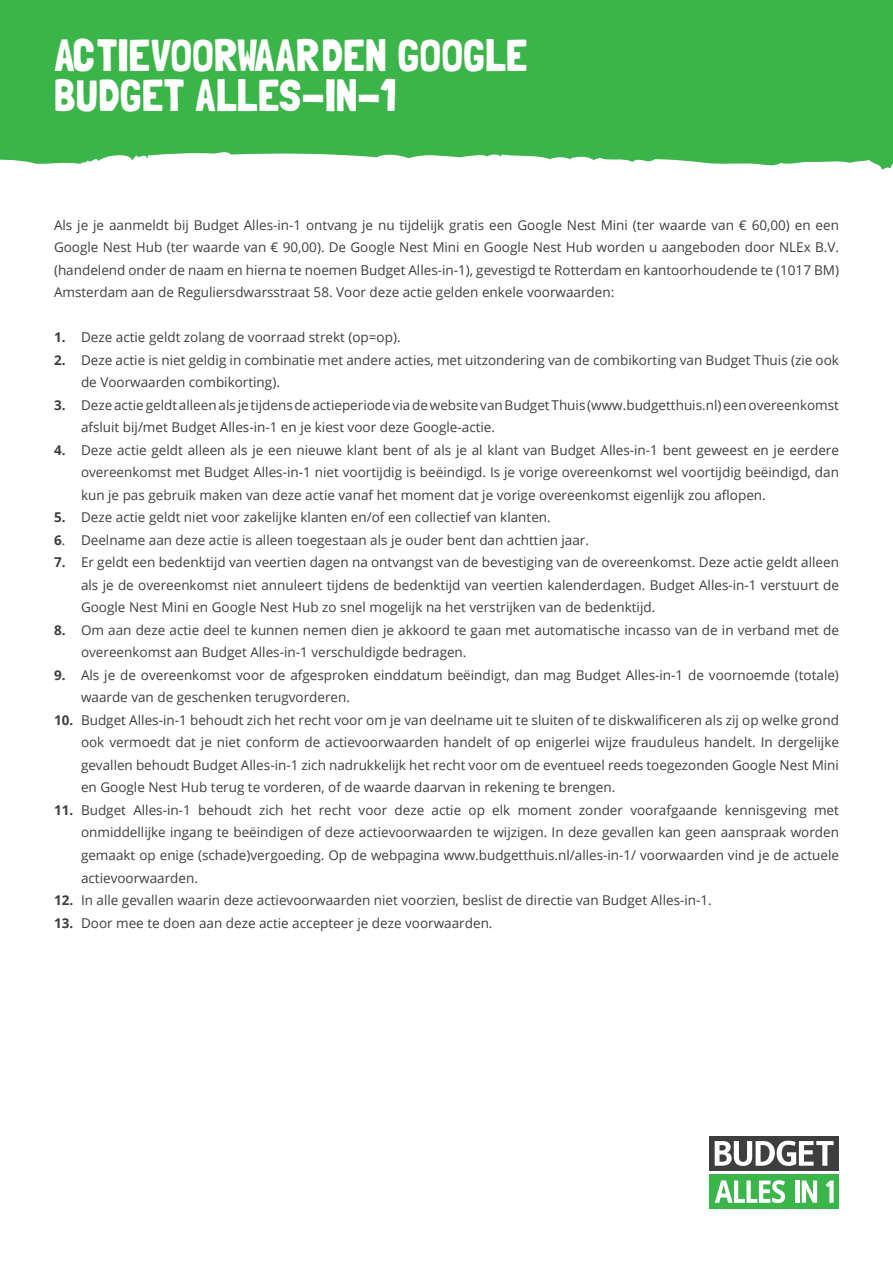
<style>
.page{position:relative;width:893px;height:1263px;background:#fff}
.page>*{position:absolute;margin:0;border:0;box-sizing:border-box;transform-origin:0 0}
.t1{font:45px/40.5px "Londrina Solid";color:#fff}
.t2{font:13.5px/22.5px "Open Sans";color:#3e3e3f;text-align:justify}
.t3{font:12px "Minion Pro";color:#fff}
.s1{font-weight:700}
</style>
<div class="page">
<svg style="left:0;top:0;width:893px;height:170px;background:#48b956"></svg>
<div style="left:709px;top:1136px;width:130px;height:35px;background:#3e3e3f"></div>
<svg style="left:715px;top:1141px;width:119px;height:25px"></svg>
<div style="left:709px;top:1174px;width:130px;height:35px;background:#3ab54a"></div>
<svg style="left:715px;top:1180px;width:70px;height:23px"></svg>
<div style="left:795px;top:1180px;width:5px;height:23px;background:#fff"></div>
<svg style="left:826px;top:1180px;width:8px;height:23px"></svg>
<svg style="left:802px;top:1180px;width:15px;height:23px"></svg>
<h1 class="t1" style="left:54px;top:34px;width:475px">ACTIEVOORWAARDEN GOOGLE<br>BUDGET ALLES-IN-1</h1>
<p class="t3" style="left:230px;top:96px;width:109px;rotate:-180deg">www.budgetenergie.nl</p>
<p class="t3" style="left:335px;top:96px;width:87px;rotate:-180deg">BIC: ABNANL2A</p>
<p class="t2" style="left:54px;top:213px;width:786px">Als je je aanmeldt bij Budget Alles-in-1 ontvang je nu tijdelijk gratis een Google Nest Mini (ter waarde van € 60,00) en een Google Nest Hub (ter waarde van € 90,00). De Google Nest Mini en Google Nest Hub worden u aangeboden door NLEx B.V. (handelend onder de naam en hierna te noemen Budget Alles-in-1), gevestigd te Rotterdam en kantoorhoudende te (1017 BM)<br>Amsterdam aan de Reguliersdwarsstraat 58. Voor deze actie gelden enkele voorwaarden:</p>
<p class="t2" style="left:54px;top:326px;width:348px"><span class="s1">1.</span> Deze actie geldt zolang de voorraad strekt (op=op).</p>
<p class="t2" style="left:81px;top:348px;width:759px;text-indent:-27px"><span class="s1">2.</span> Deze actie is niet geldig in combinatie met andere acties, met uitzondering van de combikorting van Budget Thuis (zie ook de Voorwaarden combikorting).</p>
<p class="t2" style="left:81px;top:393px;width:759px;text-indent:-27px"><span class="s1">3.</span> Deze actie geldt alleen als je tijdens de actieperiode via de website van Budget Thuis (www.budgetthuis.nl) een overeenkomst afsluit bij/met Budget Alles-in-1 en je kiest voor deze Google-actie.</p>
<p class="t2" style="left:81px;top:438px;width:759px;text-indent:-27px"><span class="s1">4.</span> Deze actie geldt alleen als je een nieuwe klant bent of als je al klant van Budget Alles-in-1 bent geweest en je eerdere overeenkomst met Budget Alles-in-1 niet voortijdig is beëindigd. Is je vorige overeenkomst wel voortijdig beëindigd, dan kun je pas gebruik maken van deze actie vanaf het moment dat je vorige overeenkomst eigenlijk zou aflopen.</p>
<p class="t2" style="left:54px;top:506px;width:498px"><span class="s1">5.</span> Deze actie geldt niet voor zakelijke klanten en/of een collectief van klanten.</p>
<p class="t2" style="left:54px;top:528px;width:536px"><span class="s1">6</span>. Deelname aan deze actie is alleen toegestaan als je ouder bent dan achttien jaar.</p>
<p class="t2" style="left:81px;top:551px;width:759px;text-indent:-27px"><span class="s1">7.</span> Er geldt een bedenktijd van veertien dagen na ontvangst van de bevestiging van de overeenkomst. Deze actie geldt alleen als je de overeenkomst niet annuleert tijdens de bedenktijd van veertien kalenderdagen. Budget Alles-in-1 verstuurt de Google Nest Mini en Google Nest Hub zo snel mogelijk na het verstrijken van de bedenktijd.</p>
<p class="t2" style="left:81px;top:618px;width:759px;text-indent:-27px"><span class="s1">8.</span> Om aan deze actie deel te kunnen nemen dien je akkoord te gaan met automatische incasso van de in verband met de overeenkomst aan Budget Alles-in-1 verschuldigde bedragen.</p>
<p class="t2" style="left:81px;top:663px;width:759px;text-indent:-27px"><span class="s1">9.</span> Als je de overeenkomst voor de afgesproken einddatum beëindigt, dan mag Budget Alles-in-1 de voornoemde (totale) waarde van de geschenken terugvorderen.</p>
<p class="t2" style="left:81px;top:708px;width:759px;text-indent:-27px"><span class="s1">10.</span> Budget Alles-in-1 behoudt zich het recht voor om je van deelname uit te sluiten of te diskwalificeren als zij op welke grond ook vermoedt dat je niet conform de actievoorwaarden handelt of op enigerlei wijze frauduleus handelt. In dergelijke gevallen behoudt Budget Alles-in-1 zich nadrukkelijk het recht voor om de eventueel reeds toegezonden Google Nest Mini en Google Nest Hub terug te vorderen, of de waarde daarvan in rekening te brengen.</p>
<p class="t2" style="left:81px;top:798px;width:759px;text-indent:-27px"><span class="s1">11.</span> Budget Alles-in-1 behoudt zich het recht voor deze actie op elk moment zonder voorafgaande kennisgeving met onmiddellijke ingang te beëindigen of deze actievoorwaarden te wijzigen. In deze gevallen kan geen aanspraak worden gemaakt op enige (schade)vergoeding. Op de webpagina www.budgetthuis.nl/alles-in-1/ voorwaarden vind je de actuele actievoorwaarden.</p>
<p class="t2" style="left:54px;top:888px;width:659px"><span class="s1">12.</span> In alle gevallen waarin deze actievoorwaarden niet voorzien, beslist de directie van Budget Alles-in-1.</p>
<p class="t2" style="left:54px;top:911px;width:440px"><span class="s1">13.</span> Door mee te doen aan deze actie accepteer je deze voorwaarden.</p>
</div>
